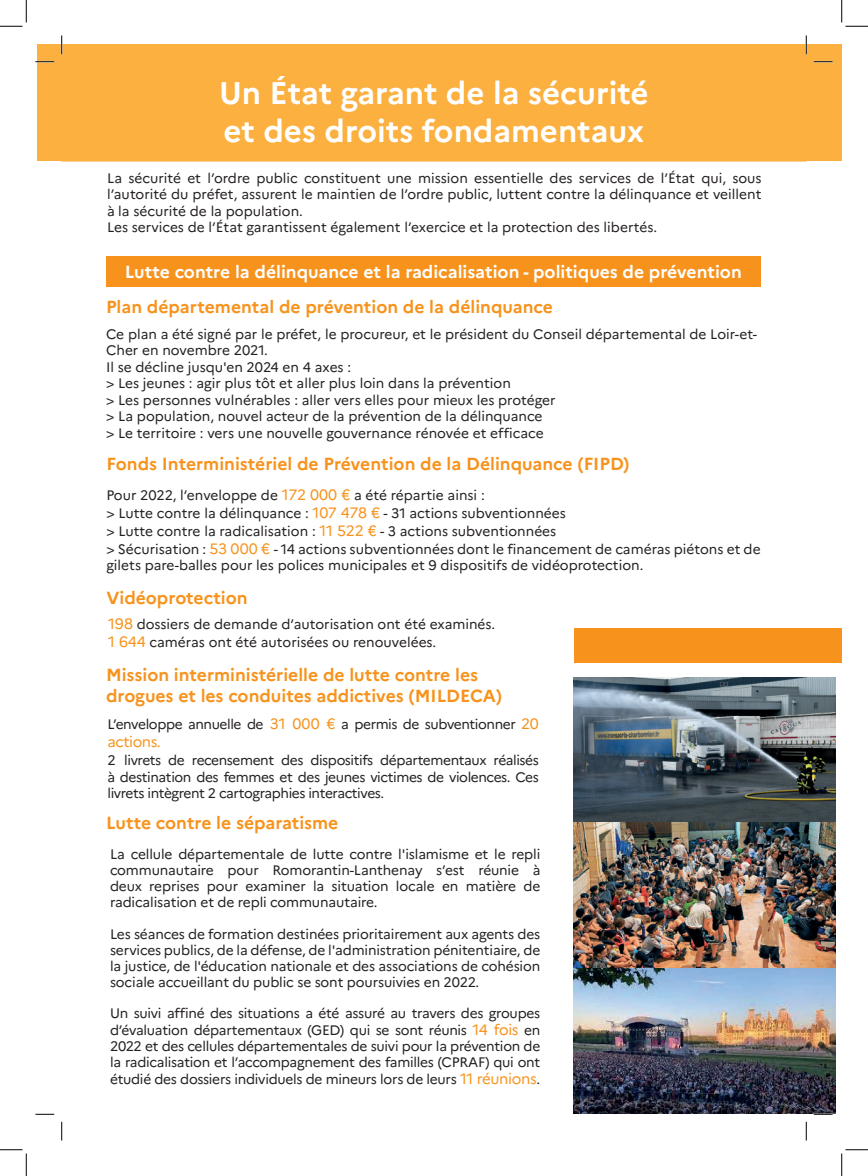
<style>
.page{position:relative;width:868px;height:1176px;background:#fff}
.page>*{position:absolute;margin:0;border:0;box-sizing:border-box;transform-origin:0 0}
.t1{font:700 31.25px/37.5px "Marianne";color:#fff}
.t2{font:700 17.5px/21px "Marianne";color:#f7931d}
.t3{font:700 17.5px "Marianne";color:#fff}
.t4{font:15px "Marianne";letter-spacing:-.03em;color:#f7931d}
.t5{font:13.75px/16.5px "Marianne";color:#231f20}
.t6{font:13.75px "Marianne";letter-spacing:-.03em;color:#231f20}
.s1{font-size:15px;color:#f7931d}
</style>
<div class="page">
<div style="left:37px;top:44px;width:804px;height:117px;background:#fbb03f"></div>
<div style="left:61px;top:61px;width:745px;height:101px;border:1px solid #fbb03f"></div>
<div style="left:106px;top:256px;width:654px;height:31px;background:#f7931d"></div>
<img style="left:574px;top:677px;width:261px;height:436px">
<div style="left:574px;top:627px;width:267px;height:35px;background:#f7931d"></div>
<svg style="left:35px;top:61px;width:19px;height:1px"></svg>
<svg style="left:813px;top:61px;width:19px;height:1px"></svg>
<svg style="left:35px;top:1113px;width:19px;height:2px"></svg>
<svg style="left:813px;top:1113px;width:19px;height:2px"></svg>
<svg style="left:61px;top:35px;width:1px;height:19px"></svg>
<svg style="left:61px;top:1122px;width:1px;height:18px"></svg>
<svg style="left:805px;top:35px;width:2px;height:19px"></svg>
<svg style="left:805px;top:1122px;width:2px;height:18px"></svg>
<svg style="left:0;top:0;width:27px;height:27px"></svg>
<svg style="left:0;top:1149px;width:27px;height:27px"></svg>
<svg style="left:841px;top:0;width:26px;height:27px"></svg>
<svg style="left:841px;top:1149px;width:26px;height:27px"></svg>
<h1 class="t1" style="left:219px;top:74px;width:431px">Un État garant de la sécurité et des droits fondamentaux</h1>
<p class="t5" style="left:107px;top:169px;width:656px">La sécurité et l’ordre public constituent une mission essentielle des services de l’État qui, sous l’autorité du préfet, assurent le maintien de l’ordre public, luttent contre la délinquance et veillent à la sécurité de la population.<br>Les services de l’État garantissent également l’exercice et la protection des libertés.</p>
<p class="t3" style="left:125px;top:261px;width:618px">Lutte contre la délinquance et la radicalisation - politiques de prévention</p>
<p class="t2" style="left:106px;top:297px;width:448px">Plan départemental de prévention de la délinquance</p>
<p class="t5" style="left:106px;top:325px;width:652px">Ce plan a été signé par le préfet, le procureur, et le président du Conseil départemental de Loir-et-Cher en novembre 2021.<br>Il se décline jusqu'en 2024 en 4 axes :<br>&gt; Les jeunes : agir plus tôt et aller plus loin dans la prévention<br>&gt; Les personnes vulnérables : aller vers elles pour mieux les protéger<br>&gt; La population, nouvel acteur de la prévention de la délinquance<br>&gt; Le territoire : vers une nouvelle gouvernance rénovée et efficace</p>
<p class="t2" style="left:107px;top:454px;width:524px">Fonds Interministériel de Prévention de la Délinquance (FIPD)</p>
<p class="t5" style="left:106px;top:485px;width:655px;line-height:18px">Pour 2022, l’enveloppe de <span class="s1">172 000 €</span> a été répartie ainsi :<br>&gt; Lutte contre la délinquance : <span class="s1">107 478 €</span> - 31 actions subventionnées<br>&gt; Lutte contre la radicalisation : <span class="s1">11 522 €</span> - 3 actions subventionnées<br>&gt; Sécurisation : <span class="s1">53 000 €</span> - 14 actions subventionnées dont le financement de caméras piétons et de</p>
<p class="t5" style="left:106px;top:557px;width:538px">gilets pare-balles pour les polices municipales et 9 dispositifs de vidéoprotection.</p>
<p class="t2" style="left:106px;top:587px;width:143px">Vidéoprotection</p>
<p class="t5" style="left:108px;top:615px;width:388px;line-height:18px"><span class="s1">198</span> dossiers de demande d’autorisation ont été examinés.<br><span class="s1">1 644</span> caméras ont été autorisées ou renouvelées.</p>
<p class="t2" style="left:106px;top:664px;width:398px">Mission interministérielle de lutte contre les drogues et les conduites addictives (MILDECA)</p>
<p class="t6" style="left:107px;top:716px;width:433px">L’enveloppe annuelle de <span class="s1">31 000 €</span> a permis de subventionner <span class="s1">20</span></p>
<p class="t4" style="left:107px;top:733px;width:55px">actions.</p>
<p class="t5" style="left:107px;top:752px;width:433px;text-align:justify">2 livrets de recensement des dispositifs départementaux réalisés à destination des femmes et des jeunes victimes de violences. Ces livrets intègrent 2 cartographies interactives.</p>
<p class="t2" style="left:106px;top:812px;width:234px">Lutte contre le séparatisme</p>
<p class="t5" style="left:110px;top:845px;width:432px;text-align:justify">La cellule départementale de lutte contre l'islamisme et le repli communautaire pour Romorantin-Lanthenay s’est réunie à deux reprises pour examiner la situation locale en matière de radicalisation et de repli communautaire.</p>
<p class="t5" style="left:110px;top:925px;width:432px;text-align:justify">Les séances de formation destinées prioritairement aux agents des services publics, de la défense, de l'administration pénitentiaire, de la justice, de l'éducation nationale et des associations de cohésion sociale accueillant du public se sont poursuivies en 2022.</p>
<p class="t5" style="left:110px;top:1005px;width:432px;text-align:justify">Un suivi affiné des situations a été assuré au travers des groupes d’évaluation départementaux (GED) qui se sont réunis <span class="s1">14 fois</span> en 2022 et des cellules départementales de suivi pour la prévention de la radicalisation et l’accompagnement des familles (CPRAF) qui ont étudié des dossiers individuels de mineurs lors de leurs <span class="s1">11 réunions</span>.</p>
</div>
